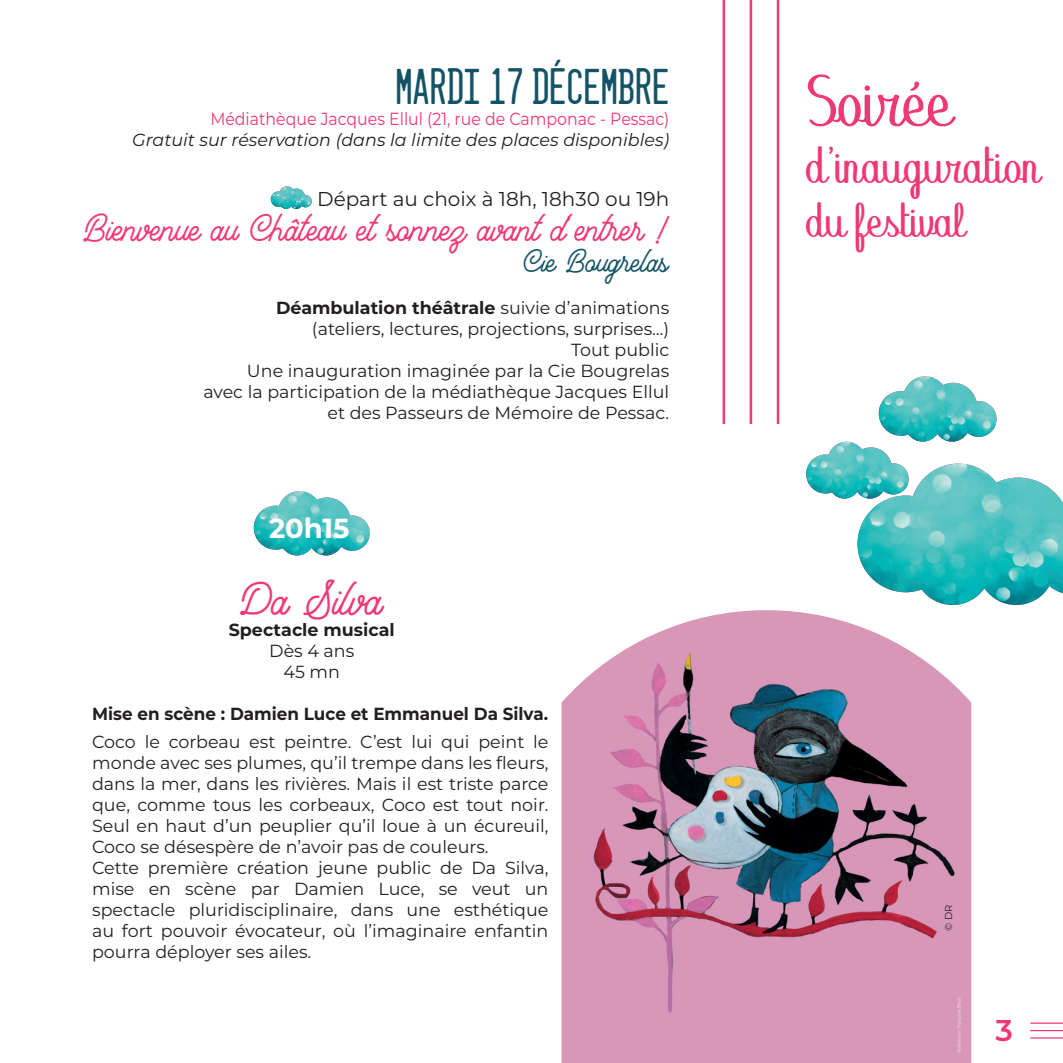
<style>
.page{position:relative;width:1063px;height:1063px;background:#fff}
.page>*{position:absolute;margin:0;border:0;box-sizing:border-box;transform-origin:0 0}
.t1{font:67.5px "Abecedary";color:#ef3875}
.t2{font:47.5px "Abecedary";color:#ef3875}
.t3{font:45px "Dealerplate California";color:#135365}
.t4{font:45px "Abecedary";color:#ef3875}
.t5{font:40px "Mountecarlo";color:#ef3875}
.t6{font:32.5px "Mountecarlo";color:#ef3875}
.t7{font:600 30px "Montserrat Alternates";color:#ef3875}
.t8{font:27.5px "Mountecarlo";color:#135365}
.t9{font:700 27.5px "Montserrat";color:#fff}
.t10{font:20px "Montserrat";color:#231f20}
.t11{font:17.5px/21px "Montserrat";color:#231f20;text-align:right}
.t12{font:italic 17.5px "Montserrat";color:#231f20}
.t13{font:17.5px "Montserrat";color:#ef3875;scale:.9 1}
.t14{font:700 17.5px "Montserrat";color:#231f20;scale:.96 1}
.t15{font:700 17.5px "Montserrat";color:#231f20}
.t16{font:10px "Montserrat";color:#231f20}
.s1{font-weight:700}
</style>
<div class="page">
<hr style="left:1030px;top:1023px;width:33px;height:1px;background:#ef3875">
<hr style="left:1030px;top:1030px;width:33px;height:1px;background:#ef3875">
<hr style="left:1030px;top:1037px;width:33px;height:2px;background:#ef3875">
<hr style="left:777px;top:0;width:2px;height:424px;background:#ef3875">
<hr style="left:750px;top:0;width:2px;height:424px;background:#ef3875">
<hr style="left:723px;top:0;width:2px;height:424px;background:#ef3875">
<img style="left:562px;top:610px;width:409px;height:453px">
<img style="left:254px;top:491px;width:116px;height:64px">
<svg style="left:844px;top:376px;width:219px;height:229px"></svg>
<img style="left:806px;top:442px;width:103px;height:57px">
<img style="left:271px;top:186px;width:41px;height:23px">
<h3 class="t3" style="left:395px;top:55px;width:275px">MARDI 17 DÉCEMBRE</h3>
<p class="t13" style="left:210px;top:107px;width:511px">Médiathèque Jacques Ellul (21, rue de Camponac - Pessac)</p>
<p class="t12" style="left:132px;top:128px;width:539px">Gratuit sur réservation (dans la limite des places disponibles)</p>
<p class="t10" style="left:317px;top:185px;width:354px">Départ au choix à 18h, 18h30 ou 19h</p>
<h3 class="t6" style="left:83px;top:204px;width:587px">Bienvenue au Château et sonnez avant d’entrer !</h3>
<h3 class="t8" style="left:524px;top:242px;width:147px">Cie Bougrelas</h3>
<p class="t11" style="left:203px;top:297px;width:467px"><span class="s1">Déambulation théâtrale</span> suivie d’animations (ateliers, lectures, projections, surprises…)<br>Tout public<br>Une inauguration imaginée par la Cie Bougrelas avec la participation de la médiathèque Jacques Ellul et des Passeurs de Mémoire de Pessac.</p>
<h3 class="t9" style="left:269px;top:508px;width:82px">20h15</h3>
<h3 class="t5" style="left:240px;top:571px;width:145px">Da Silva</h3>
<p class="t15" style="left:229px;top:618px;width:168px">Spectacle musical</p>
<p class="t11" style="left:269px;top:640px;width:87px;text-align:center">Dès 4 ans<br>45 mn</p>
<p class="t14" style="left:92px;top:701px;width:477px">Mise en scène : Damien Luce et Emmanuel Da Silva.</p>
<p class="t11" style="left:92px;top:731px;width:458px;text-align:left">Coco le corbeau est peintre. C’est lui qui peint le monde avec ses plumes, qu’il trempe dans les fleurs, dans la mer, dans les rivières. Mais il est triste parce que, comme tous les corbeaux, Coco est tout noir.<br>Seul en haut d’un peuplier qu’il loue à un écureuil, Coco se désespère de n’avoir pas de couleurs.<br>Cette première création jeune public de Da Silva, mise en scène par Damien Luce, se veut un spectacle pluridisciplinaire, dans une esthétique au fort pouvoir évocateur, où l’imaginaire enfantin pourra déployer ses ailes.</p>
<h1 class="t1" style="left:806px;top:63px;width:148px">Soirée</h1>
<h2 class="t2" style="left:806px;top:139px;width:236px">d’inauguration</h2>
<h3 class="t4" style="left:806px;top:195px;width:161px">du festival</h3>
<p class="t16" style="left:942px;top:931px;width:28px;rotate:-90deg">© DR</p>
<h3 class="t7" style="left:995px;top:1010px;width:19px">3</h3>
</div>
